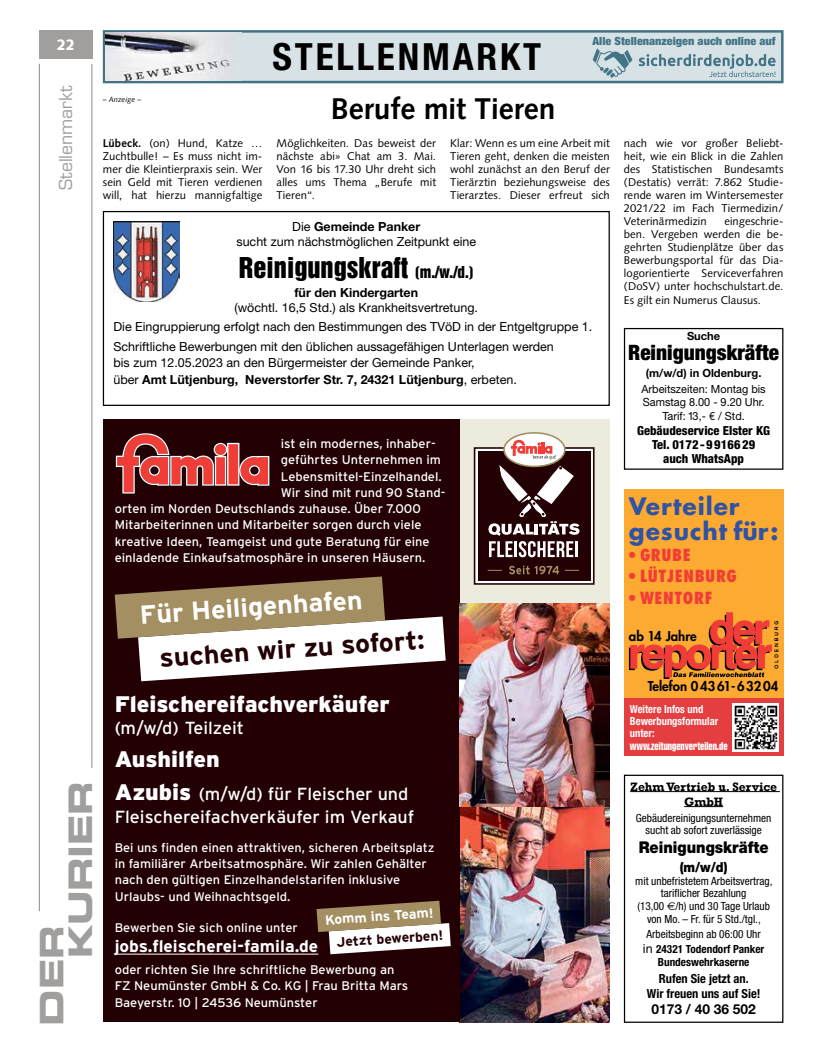
<style>
.page{position:relative;width:819px;height:1053px;background:#fff}
.page>*{position:absolute;margin:0;border:0;box-sizing:border-box;transform-origin:0 0}
.t1{font:700 condensed 37.5px "Helvetica Neue";letter-spacing:.075em;color:#000}
.t2{font:32.5px/28.9px "Eurostile LT Std Bold Ex 2";letter-spacing:-.01em;color:#a19f9d}
.t3{font:700 30px "Syntax LT Std";letter-spacing:-.005em;color:#000}
.t4{font:26.25px "Helvetica Inserat LT Std";color:#000}
.t5{font:700 26px "Interstate";color:#220004}
.t6{font:700 26px "Interstate";color:#fff}
.t7{font:700 23.38px/25.1px "Futura Std";letter-spacing:.04em;color:#3053a4}
.t8{font:900 22.5px "Interstate";color:#fff}
.t9{font:900 condensed 21.25px "Helvetica Neue";color:#000}
.t10{font:17.5px/22.5px "Interstate";color:#fff}
.t11{font:17.5px "Eurostile LT Std";letter-spacing:-.005em;color:#a19f9d}
.t12{font:700 16.88px "Interstate";color:#fff}
.t13{font:800 condensed 16.25px "Futura Std";letter-spacing:.04em;color:#f13d37}
.t14{font:900 16.25px "Helvetica Neue";color:#000;scale:.9 1}
.t15{font:900 15px "Syntax LT Std";color:#fff}
.t16{font:700 13.75px "Helvetica Neue";color:#000}
.t17{font:900 13.75px "Helvetica Neue";color:#000;scale:.88 1}
.t18{font:700 13.5px "Interstate";color:#220004}
.t19{font:700 13.5px "Interstate";color:#fff}
.t20{font:800 13.12px "Futura Std";color:#000}
.t21{font:12.5px/16.2px "Interstate";color:#fff}
.t22{font:12.5px/15px "Helvetica Neue";color:#000;text-align:center}
.t23{font:800 condensed 12.5px/13.8px "Helvetica Neue";color:#000;text-align:center}
.t24{font:700 condensed 12.5px/15px "Helvetica Neue";color:#000;text-align:center}
.t25{font:700 12.5px/15px "Rockwell";color:#000;text-align:center}
.t26{font:11.25px/13px "Syntax";letter-spacing:.005em;color:#000;text-align:justify}
.t27{font:condensed 11.25px/12.9px "Helvetica Neue";color:#000;text-align:center}
.t28{font:11.25px/15.2px "Helvetica Neue";color:#000;text-align:center}
.t29{font:900 condensed 11.25px "Helvetica Neue";color:#437485;scale:1.08 1}
.t30{font:700 condensed 11.25px "Helvetica Neue";color:#000}
.t31{font:700 11.25px "Helvetica Neue";color:#000}
.t32{font:700 condensed 11.12px/12.4px "Helvetica Neue";color:#fff;scale:.95 1}
.t33{font:italic 7.5px "Syntax LT Std";letter-spacing:.015em;color:#000}
.s1{font-weight:700}
.s2{font-size:15px}
.s3{font-weight:900;font-size:22.5px}
.s4{font-family:"Helvetica LT Std Comp";font-weight:400;font-stretch:normal}
.s5{font-family:"Euro Sans";font-stretch:normal}
.s6{font-stretch:normal;font-size:12.5px}
</style>
<div class="page">
<hr style="left:39px;top:64px;width:1px;height:847px;background:#8c8986">
<hr style="left:92px;top:64px;width:1px;height:703px;background:#8c8986">
<div style="left:39px;top:30px;width:53px;height:29px;background:#a19f9d"></div>
<div style="left:624px;top:489px;width:159px;height:266px;background:#fdaa33"></div>
<div style="left:624px;top:698px;width:159px;height:57px;background:#e43e40"></div>
<img style="left:732px;top:703px;width:46px;height:48px">
<svg style="left:629px;top:612px;width:149px;height:66px"></svg>
<div style="left:624px;top:328px;width:159px;height:141px;border:1px solid #000"></div>
<hr style="left:630px;top:791px;width:149px;height:1px;background:#000">
<hr style="left:684px;top:806px;width:39px;height:1px;background:#000">
<div style="left:624px;top:774px;width:159px;height:248px;border:1px solid #000"></div>
<div style="left:459px;top:419px;width:150px;height:185px;background:#ecebde"></div>
<svg style="left:476px;top:450px;width:115px;height:131px"></svg>
<div style="left:473px;top:447px;width:121px;height:137px;border:2px solid #220004"></div>
<div style="left:478px;top:451px;width:112px;height:129px;background:#220004"></div>
<svg style="left:489px;top:541px;width:23px;height:16px"></svg>
<hr style="left:514px;top:541px;width:3px;height:16px;background:#fff">
<svg style="left:518px;top:541px;width:59px;height:16px"></svg>
<svg style="left:509px;top:565px;width:70px;height:9px"></svg>
<svg style="left:487px;top:570px;width:15px;height:1px"></svg>
<svg style="left:488px;top:432px;width:91px;height:103px"></svg>
<img style="left:459px;top:603px;width:150px;height:419px">
<div style="left:103px;top:419px;width:356px;height:603px;background:#220004"></div>
<svg style="left:316px;top:900px;width:135px;height:54px"></svg>
<svg style="left:115px;top:576px;width:330px;height:105px"></svg>
<svg style="left:116px;top:433px;width:153px;height:60px"></svg>
<hr style="left:115px;top:953px;width:203px;height:1px;background:#fff">
<svg style="left:103px;top:30px;width:680px;height:53px;background:#c3d3da"></svg>
<img style="left:105px;top:33px;width:136px;height:48px">
<svg style="left:638px;top:54px;width:137px;height:23px;background:#b1c6ce"></svg>
<svg style="left:592px;top:48px;width:40px;height:30px"></svg>
<div style="left:103px;top:211px;width:506px;height:195px;border:1px solid #000"></div>
<img style="left:113px;top:221px;width:66px;height:80px">
<p class="t15" style="left:56px;top:36px;width:20px">22</p>
<p class="t11" style="left:55px;top:190px;width:106px;rotate:-90deg">Stellenmarkt</p>
<p class="t2" style="left:37px;top:958px;width:179px;text-indent:-67px;rotate:-90deg">Der<br>Kurier</p>
<p class="t33" style="left:103px;top:95px;width:40px">– Anzeige –</p>
<p class="t1" style="left:272px;top:34px;width:270px">STELLENMARKT</p>
<p class="t3" style="left:331px;top:92px;width:226px">Berufe mit Tieren</p>
<p class="t29" style="left:592px;top:34px;width:171px">Alle Stellenanzeigen auch online auf</p>
<p class="t26" style="left:103px;top:136px;width:161px"><span class="s1">Lübeck.</span> (on) Hund, Katze … Zuchtbulle! – Es muss nicht im&shy;mer die Kleintierpraxis sein. Wer sein Geld mit Tieren verdienen will, hat hierzu mannigfaltige</p>
<p class="t26" style="left:276px;top:136px;width:161px">Möglichkeiten. Das beweist der nächste abi» Chat am 3. Mai.<br>Von 16 bis 17.30 Uhr dreht sich alles ums Thema „Berufe mit Tieren“.</p>
<p class="t26" style="left:450px;top:136px;width:161px">Klar: Wenn es um eine Arbeit mit Tieren geht, denken die meisten wohl zunächst an den Beruf der Tierärztin beziehungsweise des Tierarztes. Dieser erfreut sich</p>
<p class="t26" style="left:624px;top:136px;width:161px">nach wie vor großer Beliebt&shy;heit, wie ein Blick in die Zahlen des Statistischen Bundesamts (Destatis) verrät: 7.862 Studie&shy;rende waren im Wintersemester 2021/22 im Fach Tiermedizin/ Veterinärmedizin</p>
<p class="t26" style="left:624px;top:215px;width:161px;text-indent:100px">eingeschrie&shy;ben. Vergeben werden die be&shy;gehrten Studienplätze über das Bewerbungsportal für das Dia&shy;logorientierte Serviceverfahren (DoSV) unter hochschulstart.de.<br>Es gilt ein Numerus Clausus.</p>
<p class="t22" style="left:236px;top:219px;width:241px">Die <span class="s1">Gemeinde Panker<br></span>sucht zum nächstmöglichen Zeitpunkt eine</p>
<p class="t4" style="left:239px;top:252px;width:236px">Reinigungskraft <span class="s2">(m./w./d.)</span></p>
<p class="t22" style="left:234px;top:284px;width:245px"><span class="s1">für den Kindergarten<br></span>(wöchtl. 16,5 Std.) als Krankheitsvertretung.</p>
<p class="t22" style="left:113px;top:317px;width:480px;line-height:19.8px;text-align:left">Die Eingruppierung erfolgt nach den Bestimmungen des TVöD in der Entgeltgruppe 1.<br>Schriftliche Bewerbungen mit den üblichen aussagefähigen Unterlagen werden</p>
<p class="t22" style="left:113px;top:354px;width:405px;line-height:16.2px;text-align:left">bis zum 12.05.2023 an den Bürgermeister der Gemeinde Panker,<br>über <span class="s1">Amt Lütjenburg, Neverstorfer Str. 7, 24321 Lütjenburg</span>, erbeten.</p>
<p class="t31" style="left:687px;top:329px;width:35px">Suche</p>
<p class="t9" style="left:628px;top:340px;width:152px">Reinigungskräfte</p>
<p class="t28" style="left:641px;top:365px;width:126px"><span class="s1">(m/w/d) in Oldenburg.<br></span>Arbeitszeiten: Montag bis</p>
<p class="t28" style="left:642px;top:395px;width:123px;line-height:13.5px">Samstag 8.00 - 9.20 Uhr.<br>Tarif: 13,- € / Std.</p>
<p class="t23" style="left:637px;top:424px;width:134px">Gebäudeservice Elster KG<br>Tel. 01 72 - 9 91 66 29<br>auch WhatsApp</p>
<p class="t21" style="left:281px;top:435px;width:156px">ist ein modernes, inhaber-</p>
<p class="t21" style="left:281px;top:451px;width:161px">geführtes Unternehmen im</p>
<p class="t21" style="left:281px;top:468px;width:162px">Lebensmittel-Einzelhandel.</p>
<p class="t21" style="left:281px;top:484px;width:166px">Wir sind mit rund 90 Stand-</p>
<p class="t21" style="left:115px;top:500px;width:308px">orten im Norden Deutschlands zuhause. Über 7.000</p>
<p class="t21" style="left:115px;top:516px;width:308px">Mitarbeiterinnen und Mitarbeiter sorgen durch viele</p>
<p class="t21" style="left:115px;top:533px;width:316px">kreative Ideen, Teamgeist und gute Beratung für eine</p>
<p class="t21" style="left:115px;top:549px;width:312px">einladende Einkaufsatmosphäre in unseren Häusern.</p>
<p class="t7" style="left:629px;top:493px;width:151px">Verteiler gesucht für:</p>
<p class="t13" style="left:629px;top:545px;width:63px">• GRUBE</p>
<p class="t13" style="left:629px;top:566px;width:109px">• LÜTJENBURG</p>
<p class="t13" style="left:629px;top:587px;width:85px">• WENTORF</p>
<p class="t6" style="left:139px;top:599px;width:224px;rotate:-4deg">Für Heiligenhafen</p>
<p class="t5" style="left:159px;top:642px;width:267px;rotate:-4deg">suchen wir zu sofort:</p>
<p class="t8" style="left:115px;top:690px;width:276px">Fleischereifachverkäufer</p>
<p class="t10" style="left:115px;top:716px;width:131px">(m/w/d) Teilzeit</p>
<p class="t8" style="left:115px;top:746px;width:107px">Aushilfen</p>
<p class="t10" style="left:115px;top:782px;width:301px"><span class="s3">Azubis</span> (m/w/d) für Fleischer und<br>Fleischereifachverkäufer im Verkauf</p>
<p class="t21" style="left:115px;top:839px;width:321px">Bei uns finden einen attraktiven, sicheren Arbeitsplatz in familiärer Arbeitsatmosphäre. Wir zahlen Gehälter nach den gültigen Einzelhandelstarifen inklusive Urlaubs- und Weihnachtsgeld.</p>
<p class="t21" style="left:115px;top:919px;width:185px">Bewerben Sie sich online unter</p>
<p class="t12" style="left:115px;top:935px;width:205px">jobs.fleischerei-famila.de</p>
<p class="t19" style="left:324px;top:911px;width:110px;rotate:-4deg">Komm ins Team!</p>
<p class="t18" style="left:336px;top:933px;width:109px;rotate:-4deg">Jetzt bewerben!</p>
<p class="t21" style="left:115px;top:961px;width:295px">oder richten Sie Ihre schriftliche Bewerbung an<br>FZ Neumünster GmbH &amp; Co. KG | Frau Britta Mars<br>Baeyerstr. 10 | 24536 Neumünster</p>
<p class="t20" style="left:629px;top:627px;width:69px">ab 14 Jahre</p>
<p class="t20" style="left:647px;top:678px;width:132px">Telefon 0 43 61- 6 32 04</p>
<p class="t32" style="left:630px;top:702px;width:104px">Weitere Infos und<br>Bewerbungsformular unter: <span class="s4">www.zeitungenverteilen.de</span></p>
<p class="t25" style="left:630px;top:778px;width:148px">Zehm Vertrieb u. Service<br>GmbH</p>
<p class="t27" style="left:635px;top:811px;width:137px;line-height:12.5px">Gebäudereinigungsunternehmen sucht ab sofort zuverlässige</p>
<p class="t14" style="left:638px;top:837px;width:146px">Reinigungskräfte</p>
<p class="t17" style="left:679px;top:858px;width:56px">(m/w/d)</p>
<p class="t27" style="left:635px;top:874px;width:139px">mit unbefristetem Arbeitsvertrag, tariflicher Bezahlung<br>(13,00 <span class="s5">e</span>/h) und 30 Tage Urlaub von Mo. – Fr. für 5 Std./tgl.,</p>
<p class="t27" style="left:643px;top:926px;width:123px;line-height:15px">Arbeitsbeginn ab 06:00 Uhr <span class="s6">in</span> <span class="s1">24321 Todendorf Panker</span></p>
<p class="t30" style="left:657px;top:955px;width:93px">Bundeswehrkaserne</p>
<p class="t24" style="left:646px;top:970px;width:115px">Rufen Sie jetzt an.<br>Wir freuen uns auf Sie!</p>
<p class="t16" style="left:651px;top:1000px;width:106px">0173 / 40 36 502</p>
</div>
